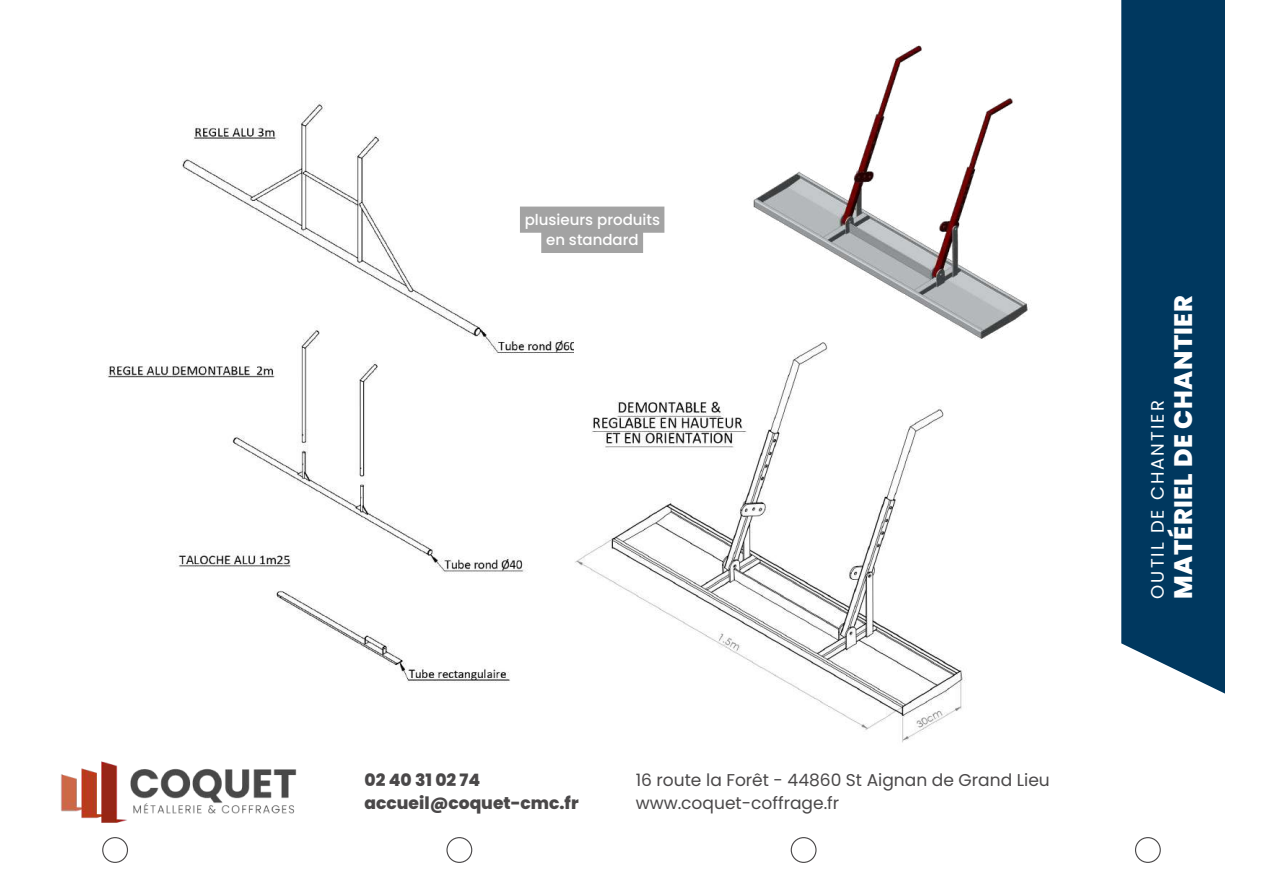
<style>
.page{position:relative;width:1263px;height:894px;background:#fff}
.page>*{position:absolute;margin:0;border:0;box-sizing:border-box;transform-origin:0 0}
.t1{font:800 25.35px "Poppins";letter-spacing:.02em;color:#fff}
.t2{font:18px "Poppins";letter-spacing:.115em;color:#fff}
.t3{font:17.1px/23.5px "Poppins";color:#4a4849}
.t4{font:800 17.1px/23.5px "Poppins";color:#4a4849}
.t5{font:500 15px/20.2px "Poppins";color:#fff;text-align:center}
</style>
<div class="page">
<div style="left:1121px;top:0;width:104px;height:693px;background:#00385f"></div>
<svg style="left:102px;top:837px;width:26px;height:25px"></svg>
<svg style="left:446px;top:837px;width:26px;height:25px"></svg>
<svg style="left:791px;top:837px;width:26px;height:25px"></svg>
<svg style="left:1135px;top:837px;width:26px;height:25px"></svg>
<img style="left:61px;top:761px;width:236px;height:62px">
<img style="left:106px;top:101px;width:468px;height:582px">
<img style="left:575px;top:366px;width:390px;height:377px">
<img style="left:753px;top:45px;width:277px;height:321px">
<svg style="left:520px;top:206px;width:144px;height:47px;background:#afafaf"></svg>
<p class="t5" style="left:525px;top:209px;width:137px">plusieurs produits en standard</p>
<p class="t4" style="left:365px;top:767px;width:216px">02 40 31 02 74 accueil@coquet-cmc.fr</p>
<p class="t3" style="left:636px;top:767px;width:416px">16 route la Forêt - 44860 St Aignan de Grand Lieu www.coquet-coffrage.fr</p>
<h1 class="t1" style="left:1165px;top:598px;width:305px;rotate:-90deg">MATÉRIEL DE CHANTIER</h1>
<p class="t2" style="left:1145px;top:598px;width:200px;rotate:-90deg">OUTIL DE CHANTIER</p>
</div>
